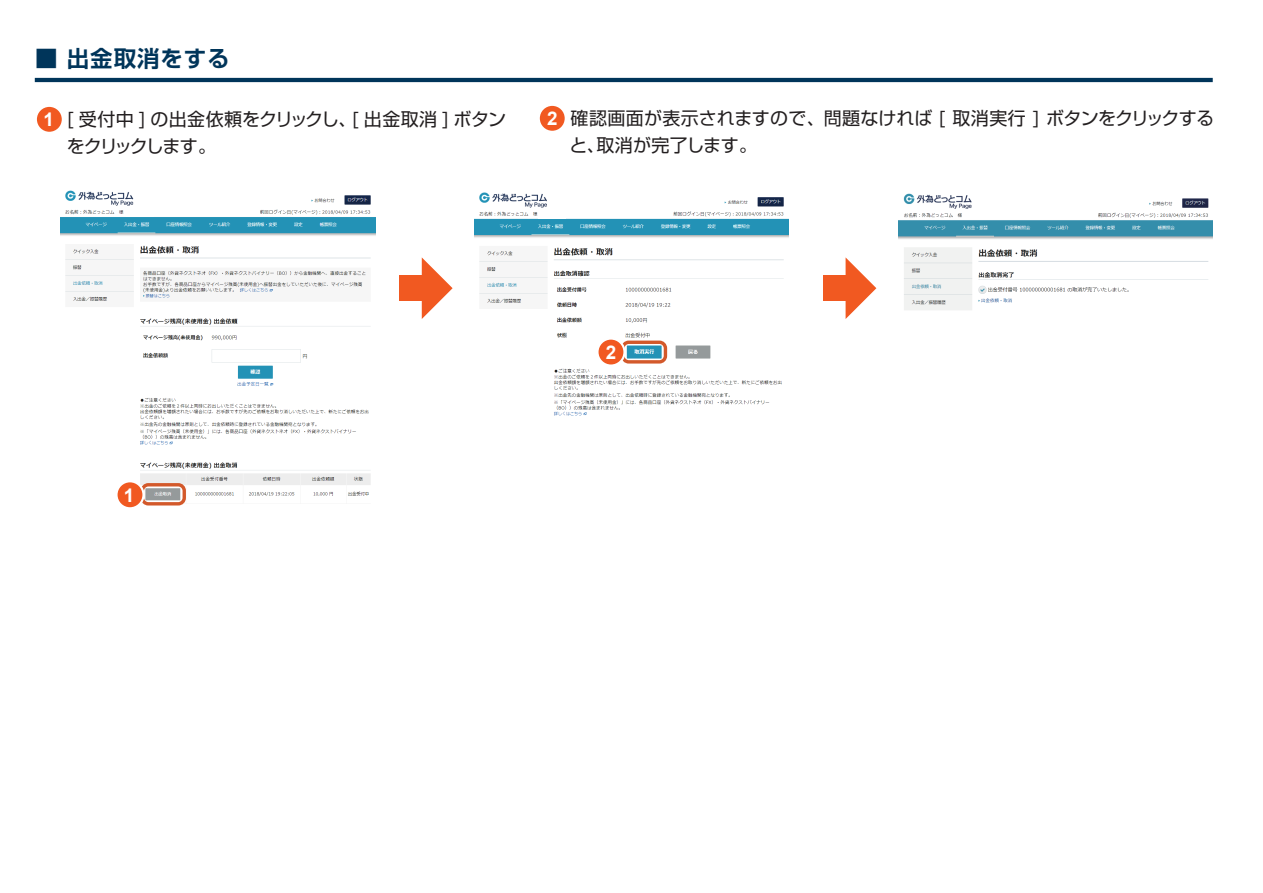
<style>
.page{position:relative;width:1263px;height:893px;background:#fff}
.page>*{position:absolute;margin:0;border:0;box-sizing:border-box;transform-origin:0 0}
.t1{font:700 22.5px "Shin Go Pro De";letter-spacing:.04em;color:#00355a}
.t2{font:700 18.9px "Arial";color:#fff}
.t3{font:18px/27px "Shin Go Pro";letter-spacing:-.005em;color:#231f20}
.t4{font:18px/27px "Shin Go Pro";letter-spacing:-.035em;color:#231f20}
.s1{font-family:"Arial";font-weight:700;font-size:18.9px;color:#fff}
</style>
<div class="page">
<hr style="left:35px;top:78px;width:1178px;height:4px;background:#00355a">
<svg style="left:36px;top:106px;width:26px;height:26px"></svg>
<svg style="left:539px;top:105px;width:26px;height:26px"></svg>
<div style="left:823px;top:276px;width:33px;height:25px;background:#f15921"></div>
<svg style="left:845px;top:257px;width:31px;height:62px"></svg>
<div style="left:399px;top:276px;width:33px;height:25px;background:#f15921"></div>
<svg style="left:422px;top:257px;width:31px;height:62px"></svg>
<img style="left:61px;top:190px;width:314px;height:315px">
<img style="left:474px;top:192px;width:315px;height:224px">
<img style="left:898px;top:193px;width:315px;height:117px">
<div style="left:141px;top:483px;width:45px;height:22px;border:3px solid #d3592b;border-radius:6px"></div>
<div style="left:621px;top:341px;width:46px;height:23px;border:3px solid #d3592b;border-radius:6px"></div>
<svg style="left:115px;top:480px;width:30px;height:28px"></svg>
<svg style="left:596px;top:337px;width:29px;height:30px"></svg>
<div style="left:126px;top:207px;width:27px;height:9px;background:#fff"></div>
<div style="left:538px;top:209px;width:28px;height:9px;background:#fff"></div>
<div style="left:963px;top:209px;width:27px;height:10px;background:#fff"></div>
<p class="t1" style="left:35px;top:40px;width:196px">■ 出金取消をする</p>
<p class="t2" style="left:43px;top:107px;width:12px">1</p>
<p class="t3" style="left:570px;top:103px;width:646px;text-indent:-23px"><span class="s1">2</span> 確認画面が表示されますので、問題なければ [ 取消実行 ] ボタンをクリックすると、取消が完了します。</p>
<p class="t4" style="left:67px;top:103px;width:441px">[ 受付中 ] の出金依頼をクリックし、[ 出金取消 ] ボタンをクリックします。</p>
<p class="t2" style="left:124px;top:482px;width:12px">1</p>
<p class="t2" style="left:606px;top:340px;width:12px">2</p>
</div>
